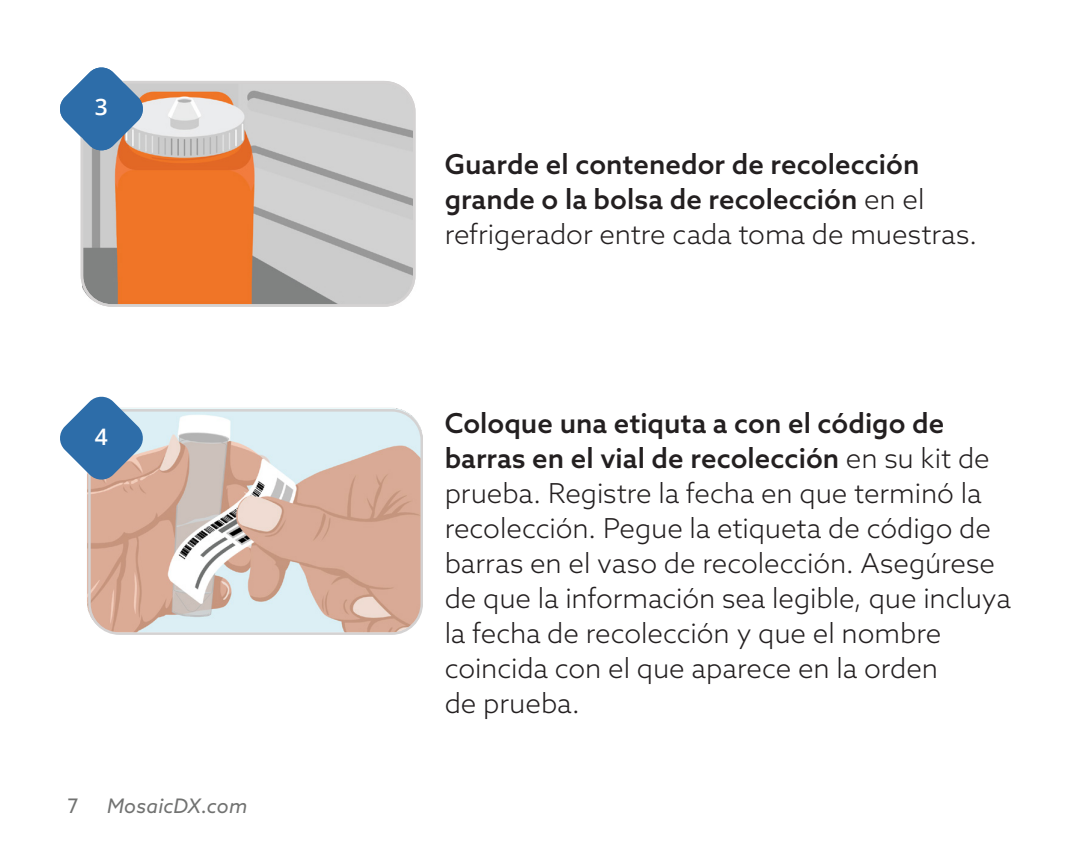
<style>
.page{position:relative;width:1080px;height:855px;background:#fff}
.page>*{position:absolute;margin:0;border:0;box-sizing:border-box;transform-origin:0 0}
.MDX_Symptom_Bullets{font:300 27.5px/35px "Azo Sans";letter-spacing:-.005em;color:#231f20}
.MDX_Paragraph_Style{font:500 27.5px/35px "Azo Sans";color:#231f20}
.MDX_Paragraph_Style-2{font:600 22.75px "Open Sans";color:#fff}
.t1{font:italic 20px "Azo Sans";letter-spacing:.01em;color:#717271}
.t2{font:20px "Azo Sans";color:#717271}
.s1{font-weight:300}
.s2{font-weight:500}
</style>
<div class="page">
<img style="left:87px;top:408px;width:335px;height:224px">
<div style="left:88px;top:409px;width:335px;height:226px;border:2px solid #d4d2d2;border-radius:30px"></div>
<img style="left:82px;top:84px;width:334px;height:220px">
<div style="left:81px;top:81px;width:334px;height:226px;border:2px solid #d4d2d2;border-radius:30px"></div>
<svg style="left:60px;top:67px;width:84px;height:85px"></svg>
<svg style="left:60px;top:396px;width:84px;height:85px"></svg>
<p class="MDX_Paragraph_Style-2" style="left:95px;top:92px;width:14px">3</p>
<p class="MDX_Paragraph_Style-2" style="left:95px;top:92px;width:14px">1</p>
<p class="MDX_Paragraph_Style-2" style="left:95px;top:421px;width:14px">4</p>
<p class="t2" style="left:68px;top:793px;width:13px">7</p>
<p class="t1" style="left:107px;top:793px;width:142px">MosaicDX.com</p>
<p class="MDX_Paragraph_Style" style="left:445px;top:147px;width:534px">Guarde el contenedor de recolección grande o la bolsa de recolección <span class="s1">en el refrigerador entre cada toma de muestras.</span></p>
<p class="MDX_Symptom_Bullets" style="left:445px;top:405px;width:568px"><span class="s2">Coloque una etiquta a con el código de barras en el vial de recolección</span> en su kit de prueba. Registre la fecha en que terminó la recolección. Pegue la etiqueta de código de barras en el vaso de recolección. Asegúrese de que la información sea legible, que incluya la fecha de recolección y que el nombre coincida con el que aparece en la orden<br>de prueba.</p>
</div>
